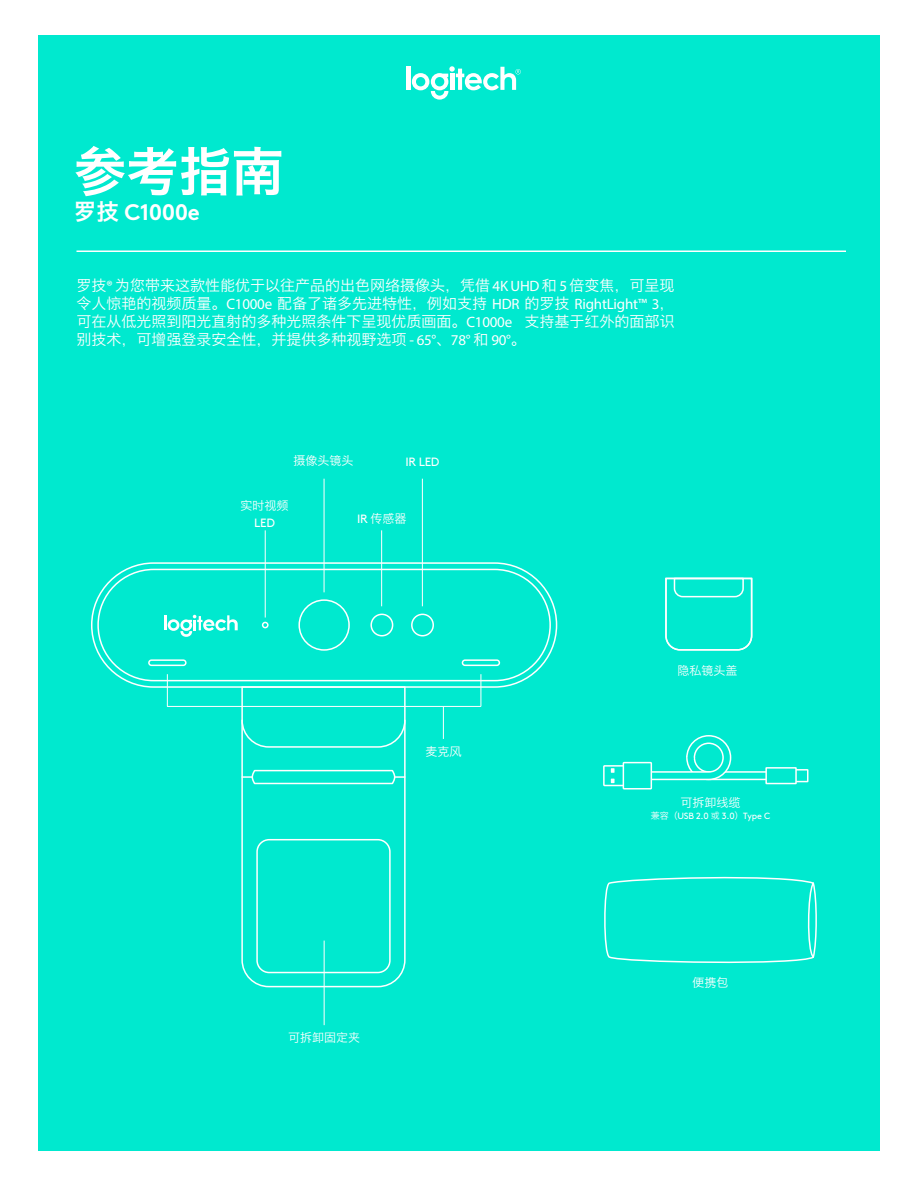
<style>
.page{position:relative;width:918px;height:1188px;background:#fff}
.page>*{position:absolute;margin:0;border:0;box-sizing:border-box;transform-origin:0 0}
.t1{font:52.5px "Hiragino Sans GB W6";color:#fff}
.t2{font:700 22.5px "Brown Std";letter-spacing:-.025em;color:#fff}
.t3{font:15px/18px "Hiragino Sans GB W3";color:#fff;text-align:justify}
.t4{font:12px "Hiragino Sans GB W3";color:#fff}
.t5{font:12px "Brown Std";letter-spacing:-.025em;color:#fff}
.t6{font:9px "Brown Std";letter-spacing:-.025em;color:#fff}
.s1{font-family:"Hiragino Sans GB W6";font-weight:400}
.s2{font-family:"Myriad Pro"}
.s3{font-family:"Brown Std"}
.s4{font-family:"Hiragino Sans GB W3"}
</style>
<div class="page">
<div style="left:38px;top:35px;width:842px;height:1116px;background:#00e9cf"></div>
<svg style="left:665px;top:577px;width:88px;height:74px"></svg>
<div style="left:91px;top:562px;width:466px;height:126px;border:2px solid #fff;border-radius:62px"></div>
<div style="left:97px;top:569px;width:454px;height:112px;border:2px solid #fff;border-radius:56px"></div>
<div style="left:298px;top:599px;width:52px;height:52px;border:2px solid #fff;border-radius:50%"></div>
<div style="left:370px;top:614px;width:23px;height:23px;border:2px solid #fff;border-radius:50%"></div>
<div style="left:262px;top:622px;width:7px;height:6px;border:2px solid #fff;border-radius:50%"></div>
<div style="left:148px;top:659px;width:39px;height:7px;border:2px solid #fff;border-radius:3px"></div>
<div style="left:462px;top:659px;width:38px;height:7px;border:2px solid #fff;border-radius:3px"></div>
<div style="left:411px;top:614px;width:23px;height:23px;border:2px solid #fff;border-radius:50%"></div>
<svg style="left:241px;top:686px;width:165px;height:33px"></svg>
<svg style="left:241px;top:719px;width:165px;height:269px"></svg>
<div style="left:256px;top:839px;width:135px;height:134px;border:2px solid #fff;border-radius:12px"></div>
<svg style="left:242px;top:771px;width:163px;height:14px"></svg>
<svg style="left:164px;top:615px;width:74px;height:22px"></svg>
<svg style="left:637px;top:735px;width:145px;height:50px"></svg>
<svg style="left:797px;top:769px;width:12px;height:14px"></svg>
<div style="left:766px;top:768px;width:30px;height:16px;background:#00e9cf"></div>
<div style="left:765px;top:767px;width:32px;height:17px;border:2px solid #fff"></div>
<svg style="left:603px;top:764px;width:20px;height:23px"></svg>
<div style="left:623px;top:763px;width:28px;height:26px;background:#00e9cf"></div>
<div style="left:623px;top:762px;width:29px;height:28px;border:2px solid #fff"></div>
<svg style="left:604px;top:876px;width:213px;height:88px"></svg>
<hr style="left:265px;top:530px;width:1px;height:88px;background:#fff">
<hr style="left:324px;top:479px;width:1px;height:113px;background:#fff">
<hr style="left:381px;top:530px;width:1px;height:76px;background:#fff">
<hr style="left:422px;top:479px;width:1px;height:127px;background:#fff">
<hr style="left:324px;top:941px;width:1px;height:84px;background:#fff">
<hr style="left:481px;top:674px;width:1px;height:32px;background:#fff">
<hr style="left:443px;top:707px;width:1px;height:32px;background:#fff">
<hr style="left:167px;top:674px;width:1px;height:32px;background:#fff">
<hr style="left:167px;top:706px;width:314px;height:1px;background:#fff">
<hr style="left:76px;top:250px;width:770px;height:2px;background:#fff">
<hr style="left:406px;top:67px;width:4px;height:23px;background:#fff">
<svg style="left:412px;top:66px;width:109px;height:34px"></svg>
<hr style="left:450px;top:74px;width:4px;height:16px;background:#fff">
<h1 class="t1" style="left:74px;top:137px;width:211px">参考指南</h1>
<h2 class="t2" style="left:74px;top:198px;width:127px"><span class="s1">罗技</span> C1000e</h2>
<p class="t3" style="left:76px;top:276px;width:600px">罗技<span class="s2">®</span> 为您带来这款性能优于以往产品的出色网络摄像头，凭借 <span class="s2">4K UHD</span> 和 <span class="s2">5</span> 倍变焦，可呈现令人惊艳的视频质量。<span class="s2">C1000e</span> 配备了诸多先进特性，例如支持 <span class="s2">HDR</span> 的罗技 <span class="s2">RightLight™ 3</span>，可在从低光照到阳光直射的多种光照条件下呈现优质画面。<span class="s2">C1000e</span> 支持基于红外的面部识别技术，可增强登录安全性，并提供多种视野选项 <span class="s2">- 65°</span>、<span class="s2">78°</span> 和 <span class="s2">90°</span>。</p>
<p class="t4" style="left:293px;top:453px;width:61px">摄像头镜头</p>
<p class="t5" style="left:405px;top:454px;width:36px">IR LED</p>
<p class="t4" style="left:241px;top:498px;width:49px">实时视频</p>
<p class="t5" style="left:254px;top:516px;width:22px">LED</p>
<p class="t4" style="left:357px;top:511px;width:51px"><span class="s3">IR</span> 传感器</p>
<p class="t4" style="left:425px;top:744px;width:37px">麦克风</p>
<p class="t4" style="left:288px;top:1030px;width:73px">可拆卸固定夹</p>
<p class="t4" style="left:678px;top:663px;width:61px">隐私镜头盖</p>
<p class="t4" style="left:681px;top:795px;width:61px">可拆卸线缆</p>
<p class="t6" style="left:651px;top:810px;width:121px"><span class="s4">兼容（</span>USB 2.0 <span class="s4">或</span> 3.0<span class="s4">）</span>Type C</p>
<p class="t4" style="left:693px;top:975px;width:37px">便携包</p>
</div>
